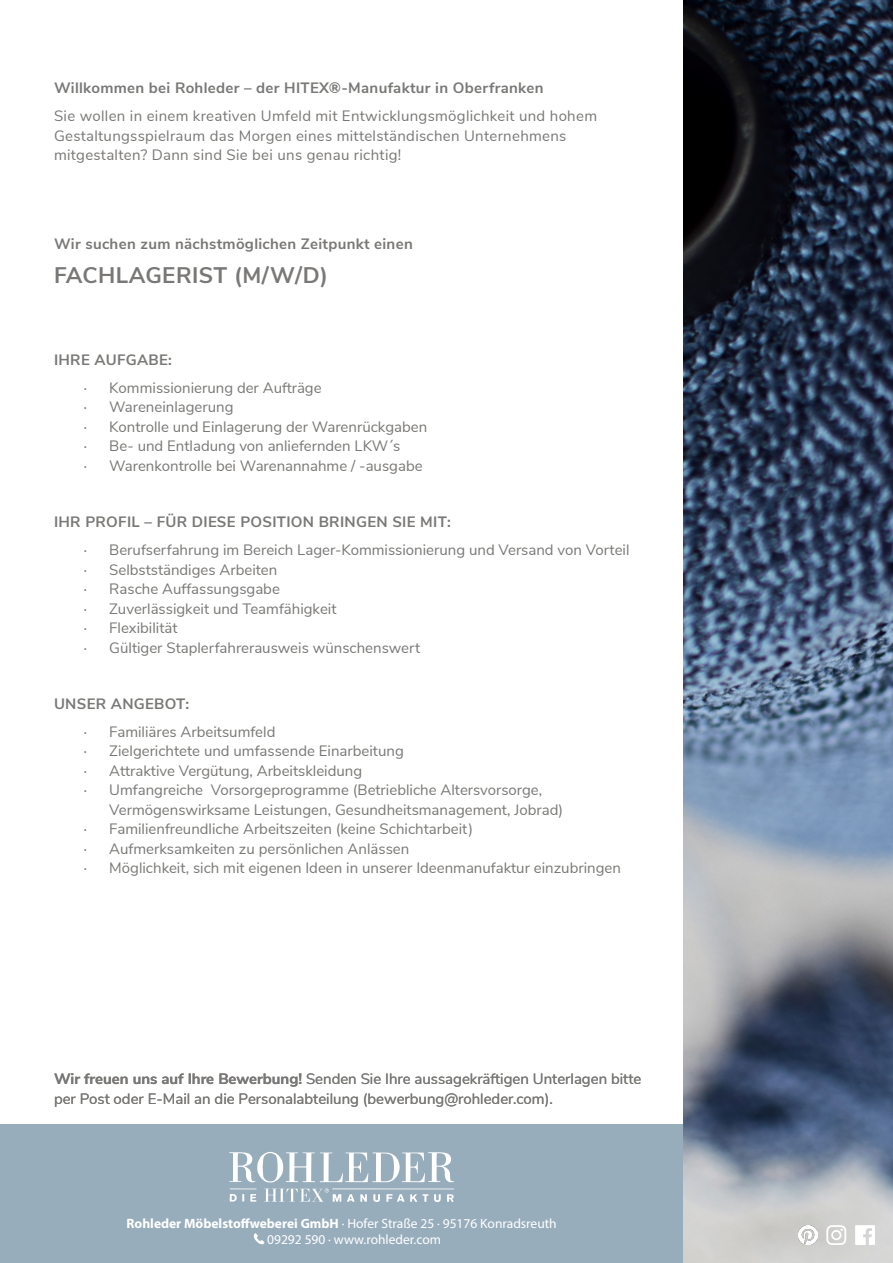
<style>
.page{position:relative;width:893px;height:1263px;background:#fff}
.page>*{position:absolute;margin:0;border:0;box-sizing:border-box;transform-origin:0 0}
.t1{font:700 22.5px "Nunito Sans";letter-spacing:.02em;color:#797876}
.t2{font:15px/19.5px "Nunito Sans";color:#797876}
.t3{font:15px/19.5px "Nunito Sans";letter-spacing:.02em;color:#797876}
.t4{font:700 15px "Nunito Sans";letter-spacing:.02em;color:#797876}
.t5{font:13.5px/16.5px "Myriad Pro";color:#fff}
.s1{font-weight:700}
.s2{font-family:"Myriad Pro"}
</style>
<div class="page">
<div style="left:0;top:1125px;width:683px;height:138px;background:#98adbc"></div>
<svg style="left:229px;top:1152px;width:225px;height:50px"></svg>
<img style="left:683px;top:0;width:210px;height:1263px">
<svg style="left:254px;top:1233px;width:10px;height:11px"></svg>
<img style="left:799px;top:1225px;width:19px;height:19px">
<svg style="left:826px;top:1224px;width:21px;height:21px"></svg>
<img style="left:799px;top:1226px;width:18px;height:18px">
<svg style="left:855px;top:1224px;width:21px;height:21px"></svg>
<p class="t4" style="left:54px;top:77px;width:491px">Willkommen bei Rohleder – der HITEX®-Manufaktur in Oberfranken</p>
<p class="t3" style="left:54px;top:105px;width:545px">Sie wollen in einem kreativen Umfeld mit Entwicklungsmöglichkeit und hohem<br>Gestaltungsspielraum das Morgen eines mittelständischen Unternehmens mitgestalten? Dann sind Sie bei uns genau richtig!</p>
<p class="t4" style="left:54px;top:233px;width:360px">Wir suchen zum nächstmöglichen Zeitpunkt einen</p>
<h1 class="t1" style="left:54px;top:259px;width:275px">FACHLAGERIST (M/W/D)</h1>
<p class="t2" style="left:84px;top:345px;width:239px;line-height:28px;text-indent:-30px"><span class="s1">IHRE AUFGABE:<br></span><span class="s2">·</span> Kommissionierung der Aufträge</p>
<p class="t2" style="left:84px;top:396px;width:345px"><span class="s2">·</span> Wareneinlagerung<br><span class="s2">·</span> Kontrolle und Einlagerung der Warenrückgaben <span class="s2">·</span> Be- und Entladung von anliefernden LKW´s<br><span class="s2">·</span> Warenkontrolle bei Warenannahme / -ausgabe</p>
<p class="t2" style="left:84px;top:507px;width:547px;line-height:28px;text-indent:-30px"><span class="s1">IHR PROFIL – FÜR DIESE POSITION BRINGEN SIE MIT:<br></span><span class="s2">·</span> Berufserfahrung im Bereich Lager-Kommissionierung und Versand von Vorteil</p>
<p class="t2" style="left:84px;top:559px;width:338px"><span class="s2">·</span> Selbstständiges Arbeiten<br><span class="s2">·</span> Rasche Auffassungsgabe<br><span class="s2">·</span> Zuverlässigkeit und Teamfähigkeit<br><span class="s2">·</span> Flexibilität<br><span class="s2">·</span> Gültiger Staplerfahrerausweis wünschenswert</p>
<p class="t2" style="left:84px;top:689px;width:193px;line-height:28px;text-indent:-30px"><span class="s1">UNSER ANGEBOT:<br></span><span class="s2">·</span> Familiäres Arbeitsumfeld</p>
<p class="t2" style="left:84px;top:740px;width:322px"><span class="s2">·</span> Zielgerichtete und umfassende Einarbeitung</p>
<p class="t2" style="left:84px;top:760px;width:280px"><span class="s2">·</span> Attraktive Vergütung, Arbeitskleidung</p>
<p class="t2" style="left:84px;top:779px;width:460px"><span class="s2">·</span> Umfangreiche Vorsorgeprogramme (Betriebliche Altersvorsorge,</p>
<p class="t2" style="left:109px;top:799px;width:455px">Vermögenswirksame Leistungen, Gesundheitsmanagement, Jobrad)</p>
<p class="t2" style="left:84px;top:818px;width:391px"><span class="s2">·</span> Familienfreundliche Arbeitszeiten (keine Schichtarbeit)</p>
<p class="t2" style="left:84px;top:838px;width:327px"><span class="s2">·</span> Aufmerksamkeiten zu persönlichen Anlässen</p>
<p class="t2" style="left:84px;top:857px;width:539px"><span class="s2">·</span> Möglichkeit, sich mit eigenen Ideen in unserer Ideenmanufaktur einzubringen</p>
<p class="t2" style="left:54px;top:1068px;width:589px"><span class="s1">Wir freuen uns auf Ihre Bewerbung!</span> Senden Sie Ihre aussagekräftigen Unterlagen bitte per Post oder E-Mail an die Personalabteilung (bewerbung@rohleder.com).</p>
<p class="t5" style="left:267px;top:1215px;width:291px;text-indent:-141px"><span class="s1">Rohleder Möbelstoffweberei GmbH</span> · Hofer Straße 25 · 95176 Konradsreuth<br>09292 590 · www.rohleder.com</p>
</div>
